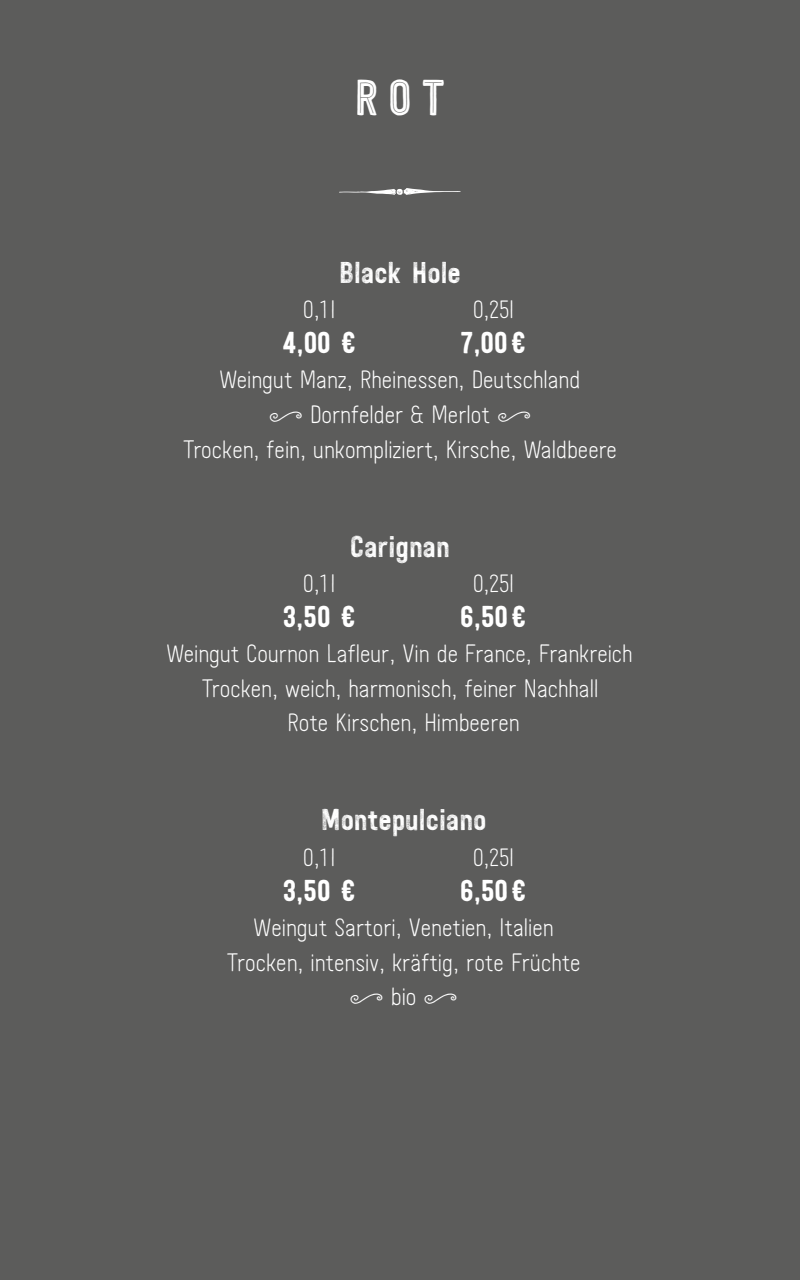
<style>
.page{position:relative;width:800px;height:1280px;background:#5c5c5b}
.page>*{position:absolute;margin:0;border:0;box-sizing:border-box;transform-origin:0 0}
.t1{font:60px "Festivo LC Extras";color:#fff}
.t2{font:50px "Festivo LC Inline";color:#fff}
.t3{font:30px/34.6px "Festivo LC Mini";color:#fff;text-align:center}
.t4{font:30px "Festivo LC Wood";color:#fff}
.t5{font:30px "Festivo LC Basic";color:#fff}
</style>
<div class="page">
<p class="t2" style="left:354px;top:67px;width:93px">ROT</p>
<p class="t1" style="left:337px;top:155px;width:128px">4</p>
<p class="t4" style="left:339px;top:254px;width:123px">Black Hole</p>
<p class="t3" style="left:303px;top:292px;width:33px">0,1 l</p>
<p class="t3" style="left:473px;top:292px;width:42px">0,25l</p>
<p class="t5" style="left:283px;top:324px;width:75px">4,00 €</p>
<p class="t5" style="left:461px;top:324px;width:67px">7,00 €</p>
<p class="t3" style="left:220px;top:362px;width:362px">Weingut Manz, Rheinessen, Deutschland</p>
<p class="t3" style="left:269px;top:397px;width:264px">v Dornfelder &amp; Merlot v</p>
<p class="t3" style="left:183px;top:432px;width:436px">Trocken, fein, unkompliziert, Kirsche, Waldbeere</p>
<p class="t4" style="left:350px;top:528px;width:101px">Carignan</p>
<p class="t3" style="left:303px;top:566px;width:33px">0,1 l</p>
<p class="t3" style="left:473px;top:566px;width:42px">0,25l</p>
<p class="t5" style="left:283px;top:598px;width:74px">3,50 €</p>
<p class="t5" style="left:460px;top:598px;width:68px">6,50 €</p>
<p class="t3" style="left:166px;top:636px;width:468px">Weingut Cournon Lafleur, Vin de France, Frankreich<br>Trocken, weich, harmonisch, feiner Nachhall<br>Rote Kirschen, Himbeeren</p>
<p class="t4" style="left:321px;top:802px;width:167px">Montepulciano</p>
<p class="t3" style="left:303px;top:840px;width:33px">0,1 l</p>
<p class="t3" style="left:473px;top:840px;width:42px">0,25l</p>
<p class="t5" style="left:283px;top:873px;width:74px">3,50 €</p>
<p class="t5" style="left:460px;top:873px;width:68px">6,50 €</p>
<p class="t3" style="left:227px;top:910px;width:355px">Weingut Sartori, Venetien, Italien<br>Trocken, intensiv, kräftig, rote Früchte v bio v</p>
</div>
